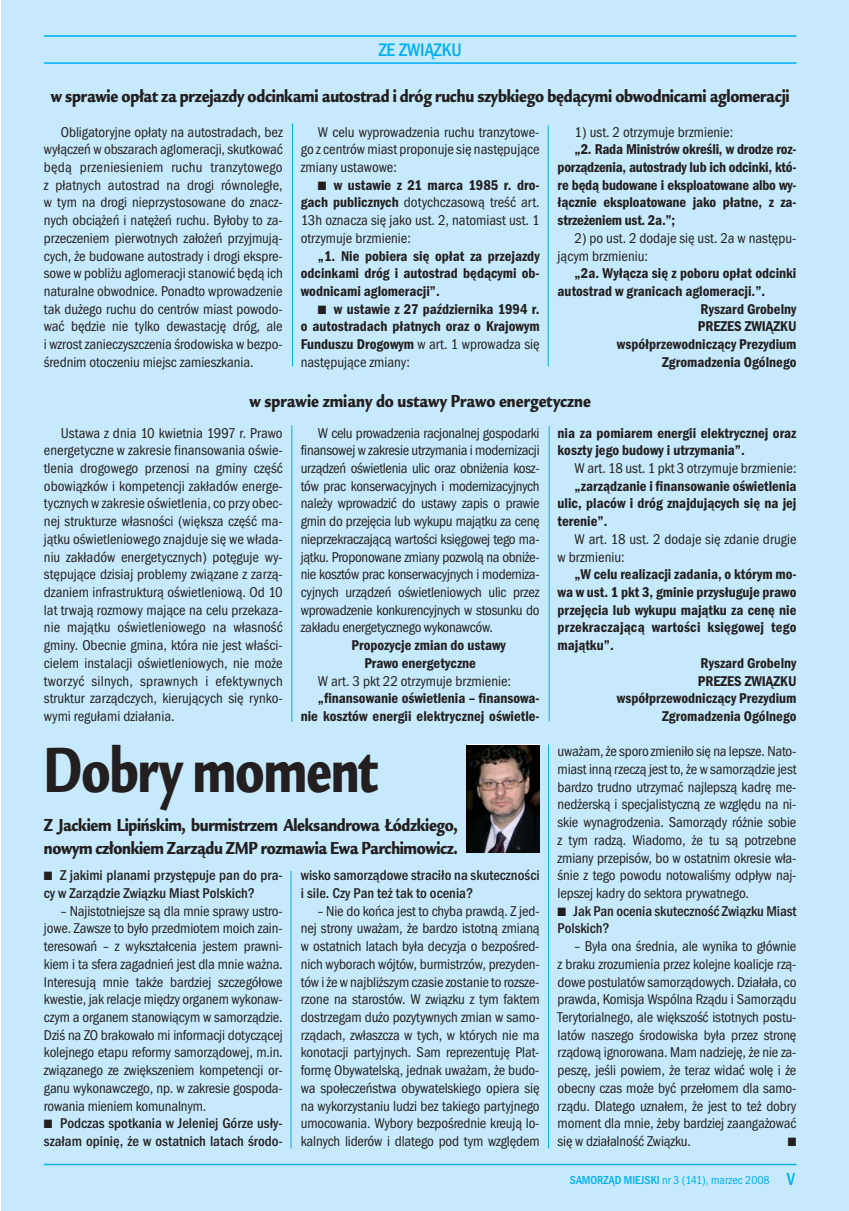
<style>
.page{position:relative;width:849px;height:1211px;background:#fff}
.page>*{position:absolute;margin:0;border:0;box-sizing:border-box;transform-origin:0 0}
.t1{font:66px "Legacy San Itc TEE Ultr";letter-spacing:-.02em;color:#231f20;scale:.7 1}
.t2{font:500 condensed 18.75px "Franklin Got Itc TEE";color:#00aeef}
.t3{font:18px/22.5px "Legacy San Itc TEE Ultr";letter-spacing:-.02em;color:#231f20;scale:.8 1}
.t4{font:18px "Legacy San Itc TEE Ultr";color:#231f20;scale:.8 1}
.t5{font:condensed 14.7px/17.7px "Franklin Got Itc TEE";letter-spacing:-.005em;color:#231f20;text-align:justify}
.t6{font:600 condensed 14.7px/17.7px "Franklin Got Itc TEE";color:#231f20;text-align:justify}
.t7{font:500 condensed 14.7px/17.7px "Franklin Got Itc TEE";color:#231f20}
.t8{font:condensed 12px "Franklin Got Itc TEE";color:#00aeef}
.t9{font:12px "Zapf Dingbats";color:#231f20;scale:.95 1}
.s1{font-weight:600}
.s2{font-weight:400}
.s3{font-weight:500}
.s4{font-weight:500;font-size:18px}
</style>
<div class="page">
<div style="left:1px;top:0;width:848px;height:1210px;background:#c6eafb"></div>
<hr style="left:44px;top:1163px;width:753px;height:2px;background:#00aeef">
<hr style="left:44px;top:62px;width:753px;height:2px;background:#00aeef">
<hr style="left:44px;top:35px;width:753px;height:2px;background:#00aeef">
<hr style="left:548px;top:744px;width:1px;height:404px;background:#00aeef">
<hr style="left:548px;top:125px;width:1px;height:241px;background:#00aeef">
<hr style="left:549px;top:426px;width:1px;height:295px;background:#00aeef">
<hr style="left:292px;top:123px;width:1px;height:243px;background:#00aeef">
<hr style="left:291px;top:871px;width:1px;height:277px;background:#00aeef">
<hr style="left:291px;top:425px;width:1px;height:297px;background:#00aeef">
<img style="left:467px;top:745px;width:73px;height:108px">
<p class="t2" style="left:379px;top:43px;width:85px">ZE ZWIĄZKU</p>
<p class="t3" style="left:51px;top:86px;width:925px">w sprawie opłat za przejazdy odcinkami autostrad i dróg ruchu szybkiego będącymi obwodnicami aglomeracji</p>
<p class="t5" style="left:44px;top:124px;width:240px;text-indent:17px">Obligatoryjne opłaty na autostradach, bez wyłączeń w obszarach aglomeracji, skutkować będą przeniesieniem ruchu tranzytowego z płatnych autostrad na drogi równoległe, w tym na drogi nieprzystosowane do znacz&shy;nych obciążeń i natężeń ruchu. Byłoby to za&shy;przeczeniem pierwotnych założeń przyjmują&shy;cych, że budowane autostrady i drogi ekspre&shy;sowe w pobliżu aglomeracji stanowić będą ich naturalne obwodnice. Ponadto wprowadzenie tak dużego ruchu do centrów miast powodo&shy;wać będzie nie tylko dewastację dróg, ale i wzrost zanieczyszczenia środowiska w bezpo&shy;średnim otoczeniu miejsc zamieszkania.</p>
<p class="t5" style="left:301px;top:124px;width:240px;text-indent:17px">W celu wyprowadzenia ruchu tranzytowe&shy;go z centrów miast proponuje się następujące zmiany ustawowe:</p>
<p class="t5" style="left:301px;top:177px;width:240px;text-indent:17px">■ <span class="s1">w ustawie z 21 marca 1985 r. dro&shy;gach publicznych</span> dotychczasową treść art.<br>13h oznacza się jako ust. 2, natomiast ust. 1 otrzymuje brzmienie:</p>
<p class="t6" style="left:301px;top:248px;width:240px;text-indent:17px">„1. Nie pobiera się opłat za przejazdy odcinkami dróg i autostrad będącymi ob&shy;wodnicami aglomeracji”.</p>
<p class="t6" style="left:301px;top:301px;width:240px;text-indent:17px">■ w ustawie z 27 października 1994 r. o autostradach płatnych oraz o Krajowym Funduszu Drogowym <span class="s2">w art. 1 wprowadza się następujące zmiany:</span></p>
<p class="t5" style="left:575px;top:124px;width:160px">1) ust. 2 otrzymuje brzmienie:</p>
<p class="t6" style="left:558px;top:142px;width:240px;text-indent:17px">„2. Rada Ministrów określi, w drodze roz&shy;porządzenia, autostrady lub ich odcinki, któ&shy;re będą budowane i eksploatowane albo wy&shy;łącznie eksploatowane jako płatne, z za&shy;strzeżeniem ust. 2a.”;</p>
<p class="t5" style="left:558px;top:230px;width:240px;text-indent:17px">2) po ust. 2 dodaje się ust. 2a w następu&shy;jącym brzmieniu:</p>
<p class="t6" style="left:575px;top:266px;width:223px">„2a. Wyłącza się z poboru opłat odcinki</p>
<p class="t6" style="left:558px;top:283px;width:209px">autostrad w granicach aglomeracji.”.</p>
<p class="t6" style="left:700px;top:301px;width:98px">Ryszard Grobelny</p>
<p class="t6" style="left:698px;top:319px;width:100px">PREZES ZWIĄZKU</p>
<p class="t6" style="left:617px;top:337px;width:181px">współprzewodniczący Prezydium</p>
<p class="t6" style="left:662px;top:354px;width:136px">Zgromadzenia Ogólnego</p>
<p class="t4" style="left:249px;top:394px;width:429px">w sprawie zmiany do ustawy Prawo energetyczne</p>
<p class="t5" style="left:44px;top:425px;width:240px;text-indent:17px">Ustawa z dnia 10 kwietnia 1997 r. Prawo energetyczne w zakresie finansowania oświe&shy;tlenia drogowego przenosi na gminy część obowiązków i kompetencji zakładów energe&shy;tycznych w zakresie oświetlenia, co przy obec&shy;nej strukturze własności (większa część ma&shy;jątku oświetleniowego znajduje się we włada&shy;niu zakładów energetycznych) potęguje wy&shy;stępujące dzisiaj problemy związane z zarzą&shy;dzaniem infrastrukturą oświetleniową. Od 10 lat trwają rozmowy mające na celu przekaza&shy;nie majątku oświetleniowego na własność gminy. Obecnie gmina, która nie jest właści&shy;cielem instalacji oświetleniowych, nie może tworzyć silnych, sprawnych i efektywnych struktur zarządczych, kierujących się rynko&shy;wymi regułami działania.</p>
<p class="t5" style="left:301px;top:425px;width:240px;text-indent:17px">W celu prowadzenia racjonalnej gospodarki finansowej w zakresie utrzymania i modernizacji urządzeń oświetlenia ulic oraz obniżenia kosz&shy;tów prac konserwacyjnych i modernizacyjnych należy wprowadzić do ustawy zapis o prawie gmin do przejęcia lub wykupu majątku za cenę nieprzekraczającą wartości księgowej tego ma&shy;jątku. Proponowane zmiany pozwolą na obniże&shy;nie kosztów prac konserwacyjnych i moderniza&shy;cyjnych urządzeń oświetleniowych ulic przez wprowadzenie konkurencyjnych w stosunku do zakładu energetycznego wykonawców.</p>
<p class="t6" style="left:364px;top:637px;width:143px;text-indent:-13px">Propozycje zmian do ustawy<br>Prawo energetyczne</p>
<p class="t5" style="left:318px;top:673px;width:195px">W art. 3 pkt 22 otrzymuje brzmienie:</p>
<p class="t6" style="left:301px;top:691px;width:240px;text-align:right">„finansowanie oświetlenia – finansowa&shy;nie kosztów energii elektrycznej oświetle-</p>
<h1 class="t1" style="left:44px;top:743px;width:478px">Dobry moment</h1>
<p class="t3" style="left:44px;top:815px;width:519px">Z Jackiem Lipińskim, burmistrzem Aleksandrowa Łódzkiego, nowym członkiem Zarządu ZMP rozmawia Ewa Parchimowicz.</p>
<p class="t7" style="left:44px;top:868px;width:240px">■ Z jakimi planami przystępuje pan do pra&shy;cy w Zarządzie Związku Miast Polskich?</p>
<p class="t5" style="left:44px;top:903px;width:240px;text-indent:17px">– Najistotniejsze są dla mnie sprawy ustro&shy;jowe. Zawsze to było przedmiotem moich zain&shy;teresowań – z wykształcenia jestem prawni&shy;kiem i ta sfera zagadnień jest dla mnie ważna.<br>Interesują mnie także bardziej szczegółowe kwestie, jak relacje między organem wykonaw&shy;czym a organem stanowiącym w samorządzie.<br>Dziś na ZO brakowało mi informacji dotyczącej kolejnego etapu reformy samorządowej, m.in. związanego ze zwiększeniem kompetencji or&shy;ganu wykonawczego, np. w zakresie gospoda&shy;rowania mieniem komunalnym.</p>
<p class="t7" style="left:44px;top:1115px;width:240px">■ Podczas spotkania w Jeleniej Górze usły&shy;szałam opinię, że w ostatnich latach środo-</p>
<p class="t7" style="left:301px;top:868px;width:240px">wisko samorządowe straciło na skuteczności i sile. Czy Pan też tak to ocenia?</p>
<p class="t5" style="left:301px;top:903px;width:240px;text-indent:17px">– Nie do końca jest to chyba prawdą. Z jed&shy;nej strony uważam, że bardzo istotną zmianą w ostatnich latach była decyzja o bezpośred&shy;nich wyborach wójtów, burmistrzów, prezyden&shy;tów i że w najbliższym czasie zostanie to rozsze&shy;rzone na starostów. W związku z tym faktem dostrzegam dużo pozytywnych zmian w samo&shy;rządach, zwłaszcza w tych, w których nie ma konotacji partyjnych. Sam reprezentuję Plat&shy;formę Obywatelską, jednak uważam, że budo&shy;wa społeczeństwa obywatelskiego opiera się na wykorzystaniu ludzi bez takiego partyjnego umocowania. Wybory bezpośrednie kreują lo&shy;kalnych liderów i dlatego pod tym względem</p>
<p class="t6" style="left:558px;top:425px;width:240px">nia za pomiarem energii elektrycznej oraz koszty jego budowy i utrzymania”.</p>
<p class="t5" style="left:575px;top:460px;width:223px">W art. 18 ust. 1 pkt 3 otrzymuje brzmienie:</p>
<p class="t6" style="left:558px;top:478px;width:240px;text-indent:17px">„zarządzanie i finansowanie oświetlenia ulic, placów i dróg znajdujących się na jej terenie”.</p>
<p class="t5" style="left:558px;top:531px;width:240px;text-indent:17px">W art. 18 ust. 2 dodaje się zdanie drugie w brzmieniu:</p>
<p class="t6" style="left:575px;top:567px;width:223px">„W celu realizacji zadania, o którym mo-</p>
<p class="t6" style="left:558px;top:584px;width:240px">wa w ust. 1 pkt 3, gminie przysługuje prawo</p>
<p class="t6" style="left:558px;top:602px;width:240px">przejęcia lub wykupu majątku za cenę nie</p>
<p class="t6" style="left:558px;top:620px;width:240px">przekraczającą wartości księgowej tego</p>
<p class="t6" style="left:558px;top:637px;width:58px">majątku”.</p>
<p class="t6" style="left:700px;top:655px;width:98px">Ryszard Grobelny</p>
<p class="t6" style="left:698px;top:673px;width:100px">PREZES ZWIĄZKU</p>
<p class="t6" style="left:617px;top:691px;width:181px">współprzewodniczący Prezydium</p>
<p class="t6" style="left:662px;top:708px;width:136px">Zgromadzenia Ogólnego</p>
<p class="t5" style="left:558px;top:744px;width:240px">uważam, że sporo zmieniło się na lepsze. Nato&shy;miast inną rzeczą jest to, że w samorządzie jest bardzo trudno utrzymać najlepszą kadrę me&shy;nedżerską i specjalistyczną ze względu na ni&shy;skie wynagrodzenia. Samorządy różnie sobie z tym radzą. Wiadomo, że tu są potrzebne zmiany przepisów, bo w ostatnim okresie wła&shy;śnie z tego powodu notowaliśmy odpływ naj&shy;lepszej kadry do sektora prywatnego.</p>
<p class="t7" style="left:558px;top:903px;width:240px">■ Jak Pan ocenia skuteczność Związku Miast<br>Polskich?</p>
<p class="t5" style="left:558px;top:938px;width:240px;text-indent:17px">– Była ona średnia, ale wynika to głównie z braku zrozumienia przez kolejne koalicje rzą&shy;dowe postulatów samorządowych. Działała, co prawda, Komisja Wspólna Rządu i Samorządu Terytorialnego, ale większość istotnych postu&shy;latów naszego środowiska była przez stronę rządową ignorowana. Mam nadzieję, że nie za&shy;peszę, jeśli powiem, że teraz widać wolę i że obecny czas może być przełomem dla samo&shy;rządu. Dlatego uznałem, że jest to też dobry moment dla mnie, żeby bardziej zaangażować się w działalność Związku.</p>
<p class="t9" style="left:788px;top:1136px;width:11px">■</p>
<p class="t8" style="left:570px;top:1175px;width:227px"><span class="s3">SAMORZĄD MIEJSKI</span> nr 3 (141), marzec 2008 <span class="s4">V</span></p>
</div>
